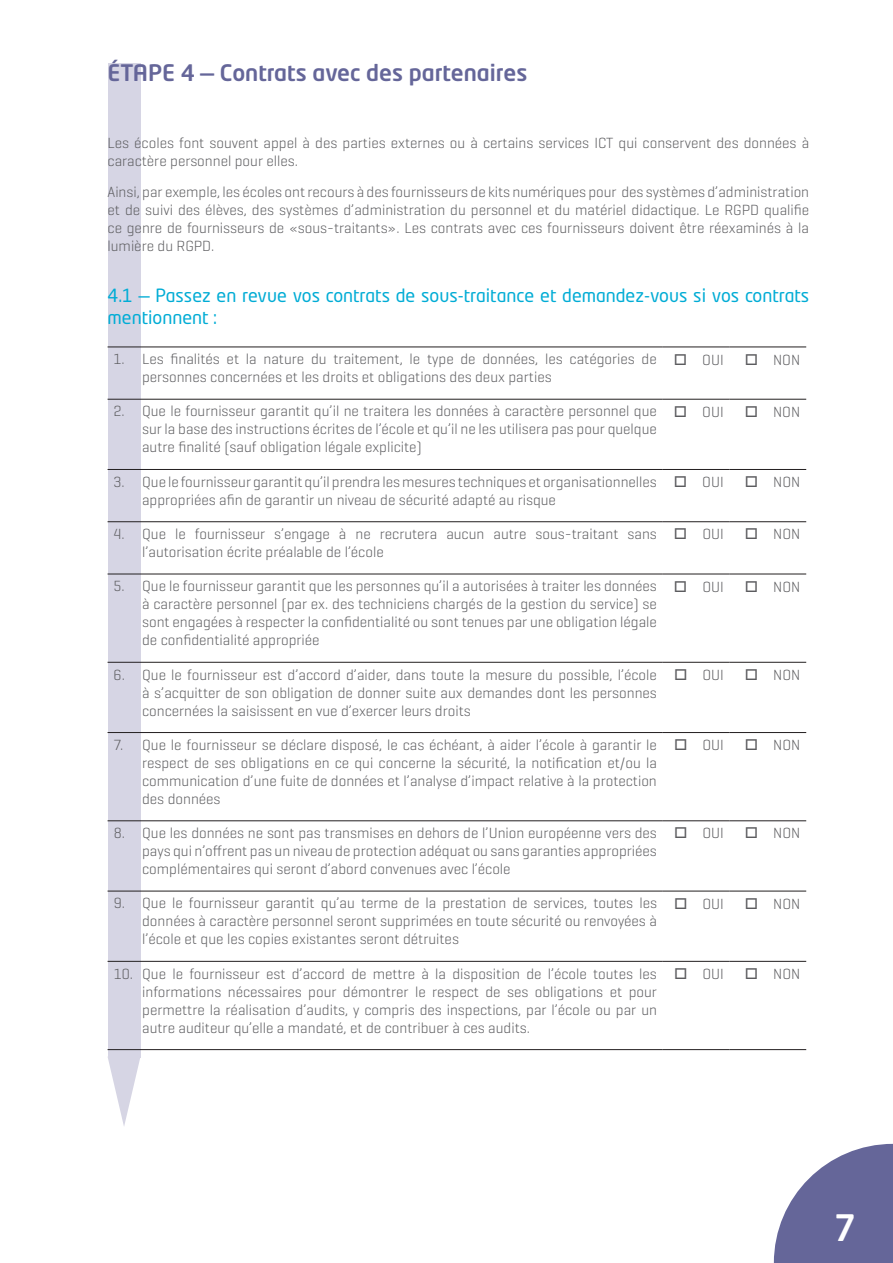
<style>
.page{position:relative;width:893px;height:1263px;background:#fff}
.page>*{position:absolute;margin:0;border:0;box-sizing:border-box;transform-origin:0 0}
.t1{font:500 36px "Neo Tech Pro";color:#fff}
.t2{font:500 22.5px "Neo Tech Pro";color:#656699}
.t3{font:18px/21.6px "Neo Tech Pro";color:#00acd5}
.t4{font:300 15px/18px "Geogrotesque";color:#5c5c5f;text-align:justify}
</style>
<div class="page">
<svg style="left:774px;top:1144px;width:119px;height:119px"></svg>
<svg style="left:108px;top:1058px;width:32px;height:68px"></svg>
<div style="left:108px;top:64px;width:33px;height:994px;background:#d6d5e4"></div>
<hr style="left:108px;top:347px;width:555px;height:1px;background:#231f20">
<hr style="left:663px;top:347px;width:67px;height:1px;background:#231f20">
<hr style="left:730px;top:347px;width:76px;height:1px;background:#231f20">
<hr style="left:108px;top:399px;width:555px;height:1px;background:#231f20">
<hr style="left:663px;top:399px;width:67px;height:1px;background:#231f20">
<hr style="left:730px;top:399px;width:76px;height:1px;background:#231f20">
<hr style="left:108px;top:469px;width:555px;height:1px;background:#231f20">
<hr style="left:663px;top:469px;width:67px;height:1px;background:#231f20">
<hr style="left:730px;top:469px;width:76px;height:1px;background:#231f20">
<hr style="left:108px;top:521px;width:555px;height:1px;background:#231f20">
<hr style="left:663px;top:521px;width:67px;height:1px;background:#231f20">
<hr style="left:730px;top:521px;width:76px;height:1px;background:#231f20">
<hr style="left:108px;top:574px;width:555px;height:1px;background:#231f20">
<hr style="left:663px;top:574px;width:67px;height:1px;background:#231f20">
<hr style="left:730px;top:574px;width:76px;height:1px;background:#231f20">
<hr style="left:108px;top:662px;width:555px;height:1px;background:#231f20">
<hr style="left:663px;top:662px;width:67px;height:1px;background:#231f20">
<hr style="left:730px;top:662px;width:76px;height:1px;background:#231f20">
<hr style="left:108px;top:732px;width:555px;height:1px;background:#231f20">
<hr style="left:663px;top:732px;width:67px;height:1px;background:#231f20">
<hr style="left:730px;top:732px;width:76px;height:1px;background:#231f20">
<hr style="left:108px;top:820px;width:555px;height:1px;background:#231f20">
<hr style="left:663px;top:820px;width:67px;height:1px;background:#231f20">
<hr style="left:730px;top:820px;width:76px;height:1px;background:#231f20">
<hr style="left:108px;top:891px;width:555px;height:1px;background:#231f20">
<hr style="left:663px;top:891px;width:67px;height:1px;background:#231f20">
<hr style="left:730px;top:891px;width:76px;height:1px;background:#231f20">
<hr style="left:108px;top:961px;width:555px;height:1px;background:#231f20">
<hr style="left:663px;top:961px;width:67px;height:1px;background:#231f20">
<hr style="left:730px;top:961px;width:76px;height:1px;background:#231f20">
<hr style="left:108px;top:1049px;width:555px;height:1px;background:#231f20">
<hr style="left:663px;top:1049px;width:67px;height:1px;background:#231f20">
<hr style="left:730px;top:1049px;width:76px;height:1px;background:#231f20">
<h2 class="t2" style="left:108px;top:58px;width:421px">ÉTAPE 4 — Contrats avec des partenaires</h2>
<p class="t4" style="left:108px;top:133px;width:703px">Les écoles font souvent appel à des parties externes ou à certains services ICT qui conservent des données à caractère personnel pour elles.</p>
<p class="t4" style="left:108px;top:182px;width:703px">Ainsi, par exemple, les écoles ont recours à des fournisseurs de kits numériques pour des systèmes d’administration et de suivi des élèves, des systèmes d’administration du personnel et du matériel didactique. Le RGPD qualifie ce genre de fournisseurs de «sous-traitants». Les contrats avec ces fournisseurs doivent être réexaminés à la lumière du RGPD.</p>
<p class="t3" style="left:108px;top:284px;width:703px">4.1 — Passez en revue vos contrats de sous-traitance et demandez-vous si vos contrats mentionnent :</p>
<p class="t4" style="left:142px;top:350px;width:516px;text-indent:-28px">1. Les finalités et la nature du traitement, le type de données, les catégories de personnes concernées et les droits et obligations des deux parties</p>
<p class="t4" style="left:674px;top:350px;width:51px">□ OUI</p>
<p class="t4" style="left:745px;top:350px;width:57px">□ NON</p>
<p class="t4" style="left:142px;top:402px;width:516px;text-indent:-28px">2. Que le fournisseur garantit qu’il ne traitera les données à caractère personnel que sur la base des instructions écrites de l’école et qu’il ne les utilisera pas pour quelque autre finalité (sauf obligation légale explicite)</p>
<p class="t4" style="left:674px;top:402px;width:51px">□ OUI</p>
<p class="t4" style="left:745px;top:402px;width:57px">□ NON</p>
<p class="t4" style="left:142px;top:472px;width:516px;text-indent:-28px">3. Que le fournisseur garantit qu’il prendra les mesures techniques et organisationnelles appropriées afin de garantir un niveau de sécurité adapté au risque</p>
<p class="t4" style="left:674px;top:472px;width:51px">□ OUI</p>
<p class="t4" style="left:745px;top:472px;width:57px">□ NON</p>
<p class="t4" style="left:142px;top:524px;width:516px;text-indent:-28px">4. Que le fournisseur s’engage à ne recrutera aucun autre sous-traitant sans l’autorisation écrite préalable de l’école</p>
<p class="t4" style="left:674px;top:525px;width:51px">□ OUI</p>
<p class="t4" style="left:745px;top:525px;width:57px">□ NON</p>
<p class="t4" style="left:142px;top:577px;width:516px;text-indent:-28px">5. Que le fournisseur garantit que les personnes qu’il a autorisées à traiter les données à caractère personnel (par ex. des techniciens chargés de la gestion du service) se sont engagées à respecter la confidentialité ou sont tenues par une obligation légale de confidentialité appropriée</p>
<p class="t4" style="left:674px;top:577px;width:51px">□ OUI</p>
<p class="t4" style="left:745px;top:577px;width:57px">□ NON</p>
<p class="t4" style="left:142px;top:665px;width:516px;text-indent:-28px">6. Que le fournisseur est d’accord d’aider, dans toute la mesure du possible, l’école à s’acquitter de son obligation de donner suite aux demandes dont les personnes concernées la saisissent en vue d’exercer leurs droits</p>
<p class="t4" style="left:674px;top:665px;width:51px">□ OUI</p>
<p class="t4" style="left:745px;top:665px;width:57px">□ NON</p>
<p class="t4" style="left:142px;top:735px;width:516px;text-indent:-28px">7. Que le fournisseur se déclare disposé, le cas échéant, à aider l’école à garantir le respect de ses obligations en ce qui concerne la sécurité, la notification et/ou la communication d’une fuite de données et l’analyse d’impact relative à la protection des données</p>
<p class="t4" style="left:674px;top:735px;width:51px">□ OUI</p>
<p class="t4" style="left:745px;top:735px;width:57px">□ NON</p>
<p class="t4" style="left:142px;top:823px;width:516px;text-indent:-28px">8. Que les données ne sont pas transmises en dehors de l’Union européenne vers des pays qui n’offrent pas un niveau de protection adéquat ou sans garanties appropriées complémentaires qui seront d’abord convenues avec l’école</p>
<p class="t4" style="left:674px;top:824px;width:51px">□ OUI</p>
<p class="t4" style="left:745px;top:824px;width:57px">□ NON</p>
<p class="t4" style="left:142px;top:894px;width:516px;text-indent:-28px">9. Que le fournisseur garantit qu’au terme de la prestation de services, toutes les données à caractère personnel seront supprimées en toute sécurité ou renvoyées à l’école et que les copies existantes seront détruites</p>
<p class="t4" style="left:674px;top:894px;width:51px">□ OUI</p>
<p class="t4" style="left:745px;top:894px;width:57px">□ NON</p>
<p class="t4" style="left:142px;top:964px;width:516px;text-indent:-28px">10. Que le fournisseur est d’accord de mettre à la disposition de l’école toutes les informations nécessaires pour démontrer le respect de ses obligations et pour permettre la réalisation d’audits, y compris des inspections, par l’école ou par un autre auditeur qu’elle a mandaté, et de contribuer à ces audits.</p>
<p class="t4" style="left:674px;top:964px;width:51px">□ OUI</p>
<p class="t4" style="left:745px;top:964px;width:57px">□ NON</p>
<h1 class="t1" style="left:834px;top:1205px;width:24px">7</h1>
</div>
